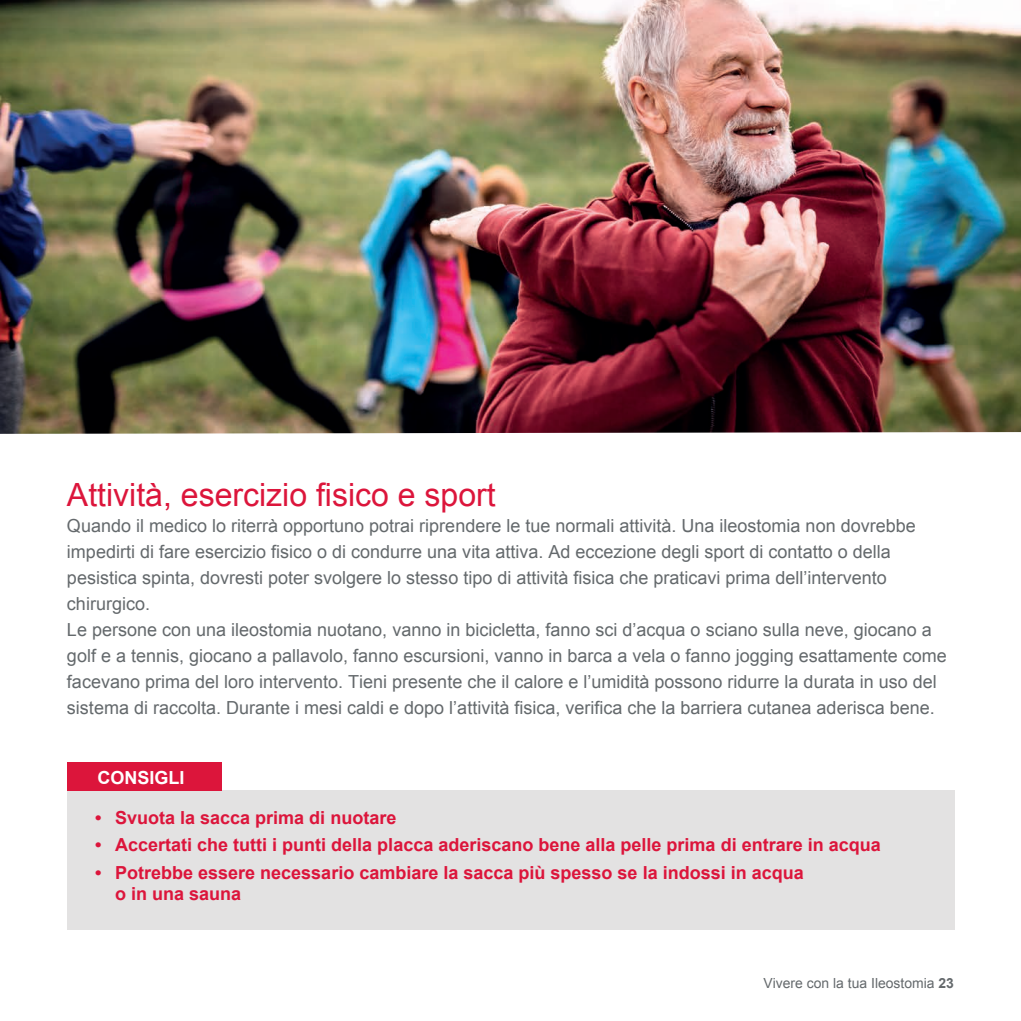
<style>
.page{position:relative;width:1021px;height:1021px;background:#fff}
.page>*{position:absolute;margin:0;border:0;box-sizing:border-box;transform-origin:0 0}
.t1{font:32px "Arial";color:#dc153b}
.t2{font:18px/26px "Arial";color:#64696c}
.t3{font:700 18px/21.6px "Arial";color:#dc153b}
.t4{font:700 18px "Arial";color:#fff}
.t5{font:14px "Arial";color:#64696c}
.s1{font-weight:700}
</style>
<div class="page">
<img style="left:0;top:0;width:1020px;height:434px">
<div style="left:67px;top:790px;width:887px;height:140px;background:#e3e2e2"></div>
<div style="left:67px;top:762px;width:154px;height:28px;background:#dc153b"></div>
<h1 class="t1" style="left:67px;top:474px;width:430px">Attività, esercizio fisico e sport</h1>
<p class="t2" style="left:67px;top:513px;width:881px">Quando il medico lo riterrà opportuno potrai riprendere le tue normali attività. Una ileostomia non dovrebbe impedirti di fare esercizio fisico o di condurre una vita attiva. Ad eccezione degli sport di contatto o della pesistica spinta, dovresti poter svolgere lo stesso tipo di attività fisica che praticavi prima dell’intervento chirurgico.<br>Le persone con una ileostomia nuotano, vanno in bicicletta, fanno sci d’acqua o sciano sulla neve, giocano a golf e a tennis, giocano a pallavolo, fanno escursioni, vanno in barca a vela o fanno jogging esattamente come facevano prima del loro intervento. Tieni presente che il calore e l’umidità possono ridurre la durata in uso del sistema di raccolta. Durante i mesi caldi e dopo l’attività fisica, verifica che la barriera cutanea aderisca bene.</p>
<p class="t4" style="left:97px;top:765px;width:89px">CONSIGLI</p>
<p class="t3" style="left:95px;top:807px;width:303px">• Svuota la sacca prima di nuotare</p>
<p class="t3" style="left:95px;top:834px;width:787px">• Accertati che tutti i punti della placca aderiscano bene alla pelle prima di entrare in acqua</p>
<p class="t3" style="left:115px;top:862px;width:690px;text-indent:-20px">• Potrebbe essere necessario cambiare la sacca più spesso se la indossi in acqua o in una sauna</p>
<p class="t5" style="left:763px;top:973px;width:192px">Vivere con la tua Ileostomia <span class="s1">23</span></p>
</div>
